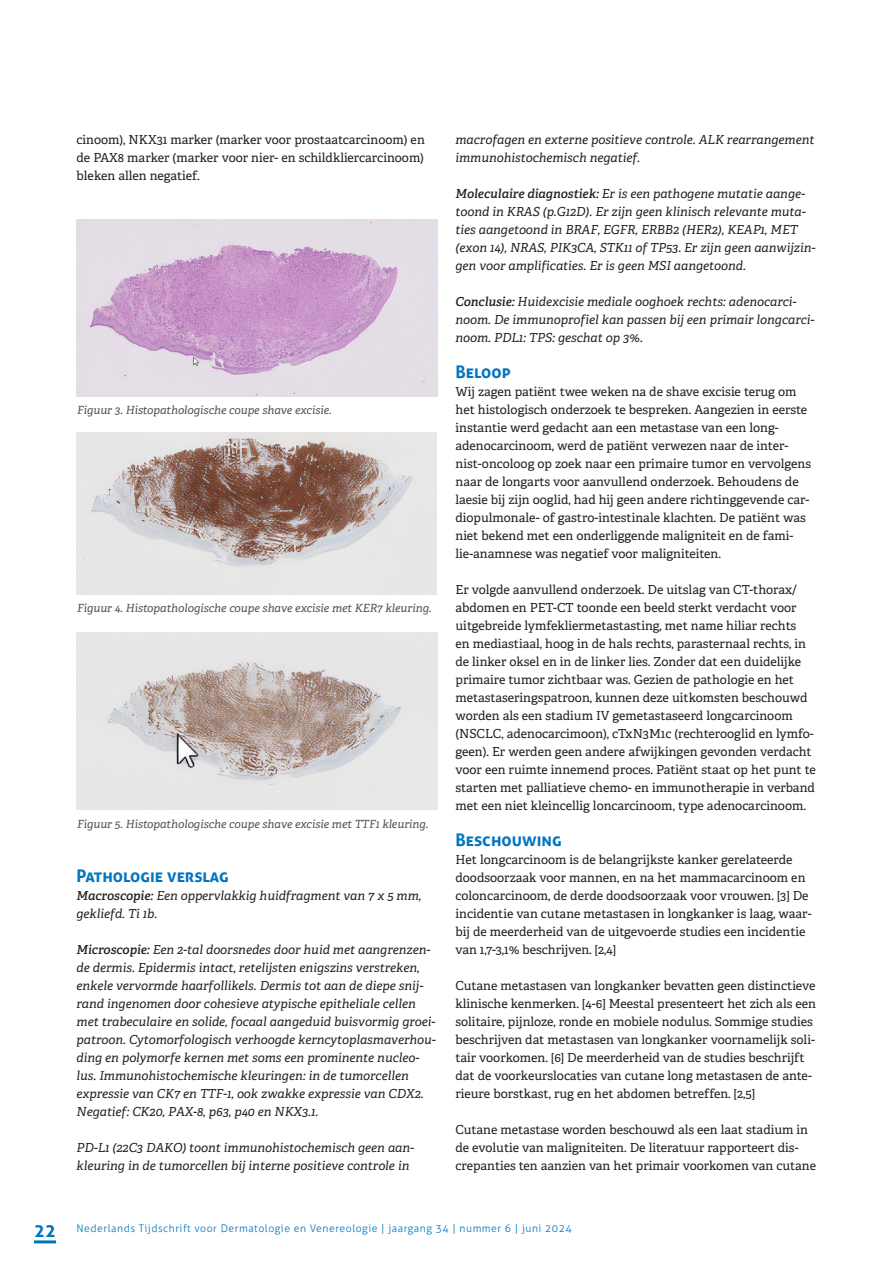
<style>
.page{position:relative;width:893px;height:1263px;background:#fff}
.page>*{position:absolute;margin:0;border:0;box-sizing:border-box;transform-origin:0 0}
.TUSSENKOP_1-Aller_THEMA{font:700 17.25px "Aller";color:#0075bf}
.PLATTE_TEKS{font:12.45px/18px "Adelle";color:#231f20}
.PLATTE_TEKS-2{font:italic 12.45px/18px "Adelle";color:#231f20}
.Bijschrift{font:italic 11.25px "Adelle";color:#4d5056}
.t1{font:300 10.5px "Aller";letter-spacing:.05em;color:#0075bf}
.s1{font-weight:600}
.s2{font-weight:700;font-size:18px}
</style>
<div class="page">
<hr style="left:34px;top:1240px;width:22px;height:3px;background:#0075bf">
<img style="left:77px;top:220px;width:360px;height:176px">
<img style="left:77px;top:432px;width:359px;height:162px">
<img style="left:77px;top:633px;width:360px;height:176px">
<p class="PLATTE_TEKS" style="left:77px;top:130px;width:350px;text-align:justify">cinoom), NKX31 marker (marker voor prostaatcarcinoom) en de PAX8 marker (marker voor nier- en schildkliercarcinoom) bleken allen negatief.</p>
<p class="Bijschrift" style="left:77px;top:402px;width:256px">Figuur 3. Histopathologische coupe shave excisie.</p>
<p class="Bijschrift" style="left:77px;top:600px;width:356px">Figuur 4. Histopathologische coupe shave excisie met KER7 kleuring.</p>
<p class="Bijschrift" style="left:77px;top:816px;width:353px">Figuur 5. Histopathologische coupe shave excisie met TTF1 kleuring.</p>
<p class="TUSSENKOP_1-Aller_THEMA" style="left:77px;top:865px;width:154px">Pathologie verslag</p>
<p class="PLATTE_TEKS-2" style="left:77px;top:886px;width:346px"><span class="s1">Macroscopie:</span> Een oppervlakkig huidfragment van 7 x 5 mm, gekliefd. Ti 1b.</p>
<p class="PLATTE_TEKS-2" style="left:77px;top:940px;width:361px"><span class="s1">Microscopie:</span> Een 2-tal doorsnedes door huid met aangrenzen&shy;de dermis. Epidermis intact, retelijsten enigszins verstreken, enkele vervormde haarfollikels. Dermis tot aan de diepe snij&shy;rand ingenomen door cohesieve atypische epitheliale cellen met trabeculaire en solide, focaal aangeduid buisvormig groei&shy;patroon. Cytomorfologisch verhoogde kerncytoplasmaverhou&shy;ding en polymorfe kernen met soms een prominente nucleo&shy;lus. Immunohistochemische kleuringen: in de tumorcellen expressie van CK7 en TTF-1, ook zwakke expressie van CDX2.<br>Negatief: CK20, PAX-8, p63, p40 en NKX3.1.</p>
<p class="PLATTE_TEKS-2" style="left:77px;top:1138px;width:339px">PD-L1 (22C3 DAKO) toont immunohistochemisch geen aan&shy;kleuring in de tumorcellen bij interne positieve controle in</p>
<p class="PLATTE_TEKS-2" style="left:455px;top:130px;width:360px">macrofagen en externe positieve controle. ALK rearrangement immunohistochemisch negatief.</p>
<p class="PLATTE_TEKS-2" style="left:455px;top:184px;width:361px"><span class="s1">Moleculaire diagnostiek:</span> Er is een pathogene mutatie aange&shy;toond in KRAS (p.G12D). Er zijn geen klinisch relevante muta&shy;ties aangetoond in BRAF, EGFR, ERBB2 (HER2), KEAP1, MET (exon 14), NRAS, PIK3CA, STK11 of TP53. Er zijn geen aanwijzin&shy;gen voor amplificaties. Er is geen MSI aangetoond.</p>
<p class="PLATTE_TEKS-2" style="left:455px;top:292px;width:360px"><span class="s1">Conclusie:</span> Huidexcisie mediale ooghoek rechts: adenocarci&shy;noom. De immunoprofiel kan passen bij een primair longcarci&shy;noom. PDL1: TPS: geschat op 3%.</p>
<p class="TUSSENKOP_1-Aller_THEMA" style="left:455px;top:361px;width:57px">Beloop</p>
<p class="PLATTE_TEKS" style="left:455px;top:382px;width:357px">Wij zagen patiënt twee weken na de shave excisie terug om het histologisch onderzoek te bespreken. Aangezien in eerste instantie werd gedacht aan een metastase van een long&shy;adenocarcinoom, werd de patiënt verwezen naar de inter&shy;nist-oncoloog op zoek naar een primaire tumor en vervolgens naar de longarts voor aanvullend onderzoek. Behoudens de laesie bij zijn ooglid, had hij geen andere richtinggevende car&shy;diopulmonale- of gastro-intestinale klachten. De patiënt was niet bekend met een onderliggende maligniteit en de fami&shy;lie-anamnese was negatief voor maligniteiten.</p>
<p class="PLATTE_TEKS" style="left:455px;top:580px;width:362px">Er volgde aanvullend onderzoek. De uitslag van CT-thorax/ abdomen en PET-CT toonde een beeld sterkt verdacht voor uitgebreide lymfekliermetastasting, met name hiliar rechts<br>en mediastiaal, hoog in de hals rechts, parasternaal rechts, in de linker oksel en in de linker lies. Zonder dat een duidelijke primaire tumor zichtbaar was. Gezien de pathologie en het metastaseringspatroon, kunnen deze uitkomsten beschouwd worden als een stadium IV gemetastaseerd longcarcinoom (NSCLC, adenocarcimoon), cTxN3M1c (rechterooglid en lymfo&shy;geen). Er werden geen andere afwijkingen gevonden verdacht voor een ruimte innemend proces. Patiënt staat op het punt te starten met palliatieve chemo- en immunotherapie in verband met een niet kleincellig loncarcinoom, type adenocarcinoom.</p>
<p class="TUSSENKOP_1-Aller_THEMA" style="left:455px;top:829px;width:108px">Beschouwing</p>
<p class="PLATTE_TEKS" style="left:455px;top:850px;width:358px">Het longcarcinoom is de belangrijkste kanker gerelateerde doodsoorzaak voor mannen, en na het mammacarcinoom en coloncarcinoom, de derde doodsoorzaak voor vrouwen. [3] De incidentie van cutane metastasen in longkanker is laag, waar&shy;bij de meerderheid van de uitgevoerde studies een incidentie van 1,7-3,1% beschrijven. [2,4]</p>
<p class="PLATTE_TEKS" style="left:455px;top:976px;width:362px">Cutane metastasen van longkanker bevatten geen distinctieve klinische kenmerken. [4-6] Meestal presenteert het zich als een solitaire, pijnloze, ronde en mobiele nodulus. Sommige studies beschrijven dat metastasen van longkanker voornamelijk soli&shy;tair voorkomen. [6] De meerderheid van de studies beschrijft dat de voorkeurslocaties van cutane long metastasen de ante&shy;rieure borstkast, rug en het abdomen betreffen. [2,5]</p>
<p class="PLATTE_TEKS" style="left:455px;top:1120px;width:362px">Cutane metastase worden beschouwd als een laat stadium in de evolutie van maligniteiten. De literatuur rapporteert dis&shy;crepanties ten aanzien van het primair voorkomen van cutane</p>
<p class="t1" style="left:34px;top:1222px;width:539px"><span class="s2">22</span> Nederlands Tijdschrift voor Dermatologie en Venereologie | jaargang 34 | nummer 6 | juni 2024</p>
</div>
